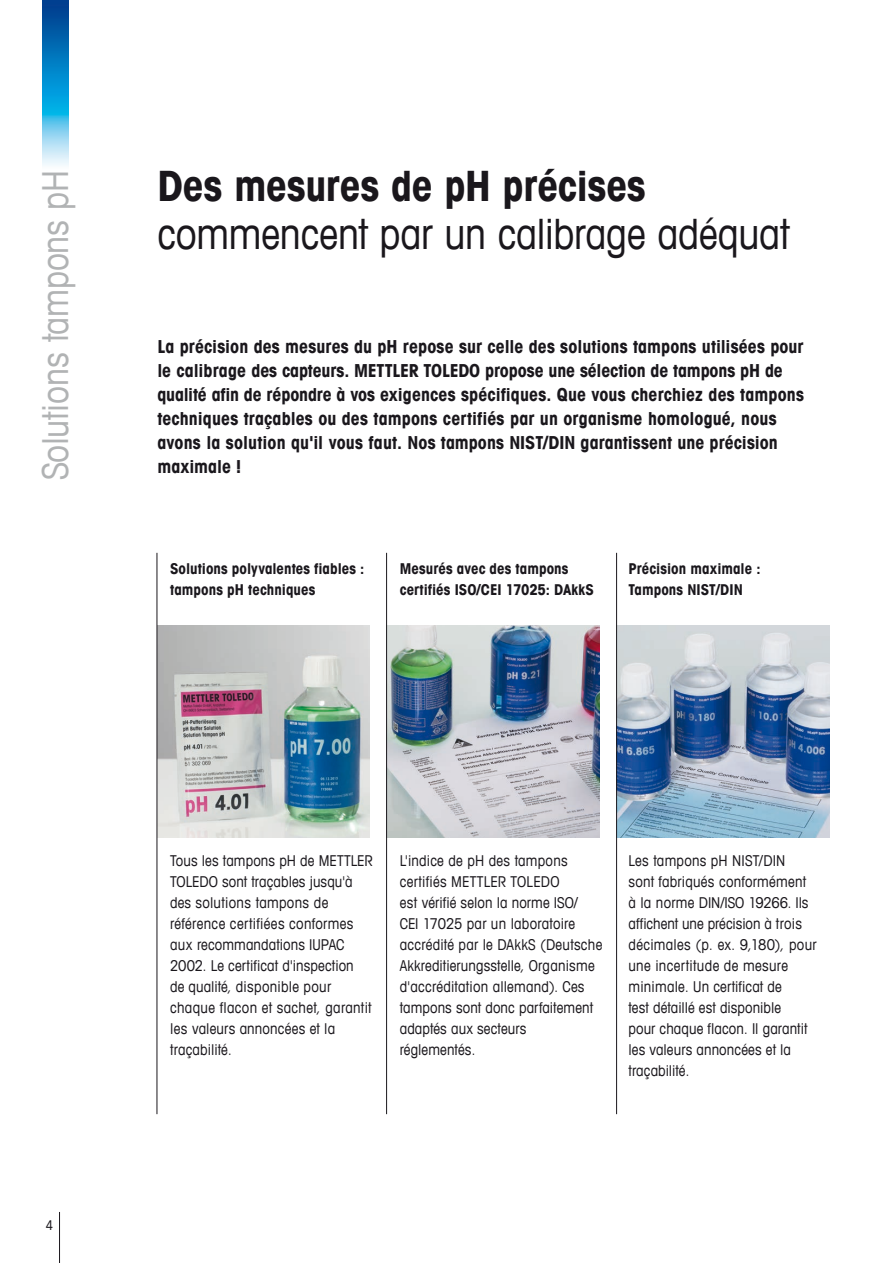
<style>
.page{position:relative;width:893px;height:1263px;background:#fff}
.page>*{position:absolute;margin:0;border:0;box-sizing:border-box;transform-origin:0 0}
._2_Title_Book_28_32{font:condensed 42px "Avant Garde Com";letter-spacing:-.005em;color:#1a171c}
._2_Title_Book_28_32-2{font:700 condensed 42px "Avant Garde Com";letter-spacing:-.005em;color:#1a171c}
.t1{font:condensed 36px "Avant Garde Com";letter-spacing:-.01em;color:#b1b3b4}
._10_Lead_with_bullet{font:700 condensed 18px/24px "Avant Garde Com";letter-spacing:.005em;color:#1a171c}
._12_Running_Text_Boo{font:condensed 15px/21px "Avant Garde Com";letter-spacing:.01em;color:#1a171c}
._12_Running_Text_Boo-2{font:700 condensed 15px/21px "Avant Garde Com";letter-spacing:.005em;color:#1a171c}
.t2{font:condensed 13.5px "Avant Garde Com";color:#1a171c}
</style>
<div class="page">
<hr style="left:59px;top:1212px;width:1px;height:51px;background:#1a171c">
<img style="left:43px;top:0;width:25px;height:166px">
<img style="left:387px;top:625px;width:213px;height:213px">
<img style="left:158px;top:625px;width:212px;height:213px">
<img style="left:617px;top:625px;width:212px;height:213px">
<hr style="left:157px;top:553px;width:1px;height:561px;background:#1a171c">
<hr style="left:386px;top:553px;width:1px;height:561px;background:#1a171c">
<hr style="left:616px;top:553px;width:1px;height:561px;background:#1a171c">
<p class="t1" style="left:33px;top:480px;width:312px;rotate:-90deg">Solutions tampons pH</p>
<p class="_2_Title_Book_28_32-2" style="left:157px;top:158px;width:490px">Des mesures de pH précises</p>
<p class="_2_Title_Book_28_32" style="left:157px;top:207px;width:634px">commencent par un calibrage adéquat</p>
<p class="_10_Lead_with_bullet" style="left:157px;top:334px;width:648px">La précision des mesures du pH repose sur celle des solutions tampons utilisées pour le calibrage des capteurs. METTLER TOLEDO propose une sélection de tampons pH de qualité afin de répondre à vos exigences spécifiques. Que vous cherchiez des tampons techniques traçables ou des tampons certifiés par un organisme homologué, nous avons la solution qu'il vous faut. Nos tampons NIST/DIN garantissent une précision maximale !</p>
<p class="_12_Running_Text_Boo-2" style="left:170px;top:558px;width:196px">Solutions polyvalentes fiables : tampons pH techniques</p>
<p class="_12_Running_Text_Boo-2" style="left:400px;top:558px;width:196px">Mesurés avec des tampons certifiés ISO/CEI 17025: DAkkS</p>
<p class="_12_Running_Text_Boo-2" style="left:628px;top:558px;width:134px">Précision maximale :</p>
<p class="_12_Running_Text_Boo-2" style="left:628px;top:579px;width:116px">Tampons NIST/DIN</p>
<p class="t2" style="left:46px;top:1217px;width:9px">4</p>
<p class="_12_Running_Text_Boo" style="left:170px;top:849px;width:204px">Tous les tampons pH de METTLER<br>TOLEDO sont traçables jusqu'à des solutions tampons de référence certifiées conformes aux recommandations IUPAC<br>2002. Le certificat d'inspection<br>de qualité, disponible pour chaque flacon et sachet, garantit les valeurs annoncées et la traçabilité.</p>
<p class="_12_Running_Text_Boo" style="left:400px;top:849px;width:204px">L'indice de pH des tampons certifiés METTLER TOLEDO<br>est vérifié selon la norme ISO/<br>CEI 17025 par un laboratoire accrédité par le DAkkS (Deutsche<br>Akkreditierungsstelle, Organisme d'accréditation allemand). Ces tampons sont donc parfaitement adaptés aux secteurs réglementés.</p>
<p class="_12_Running_Text_Boo" style="left:628px;top:849px;width:190px">Les tampons pH NIST/DIN<br>sont fabriqués conformément à la norme DIN/ISO 19266. Ils affichent une précision à trois décimales (p. ex. 9,180), pour une incertitude de mesure minimale. Un certificat de<br>test détaillé est disponible<br>pour chaque flacon. Il garantit les valeurs annoncées et la traçabilité.</p>
</div>
